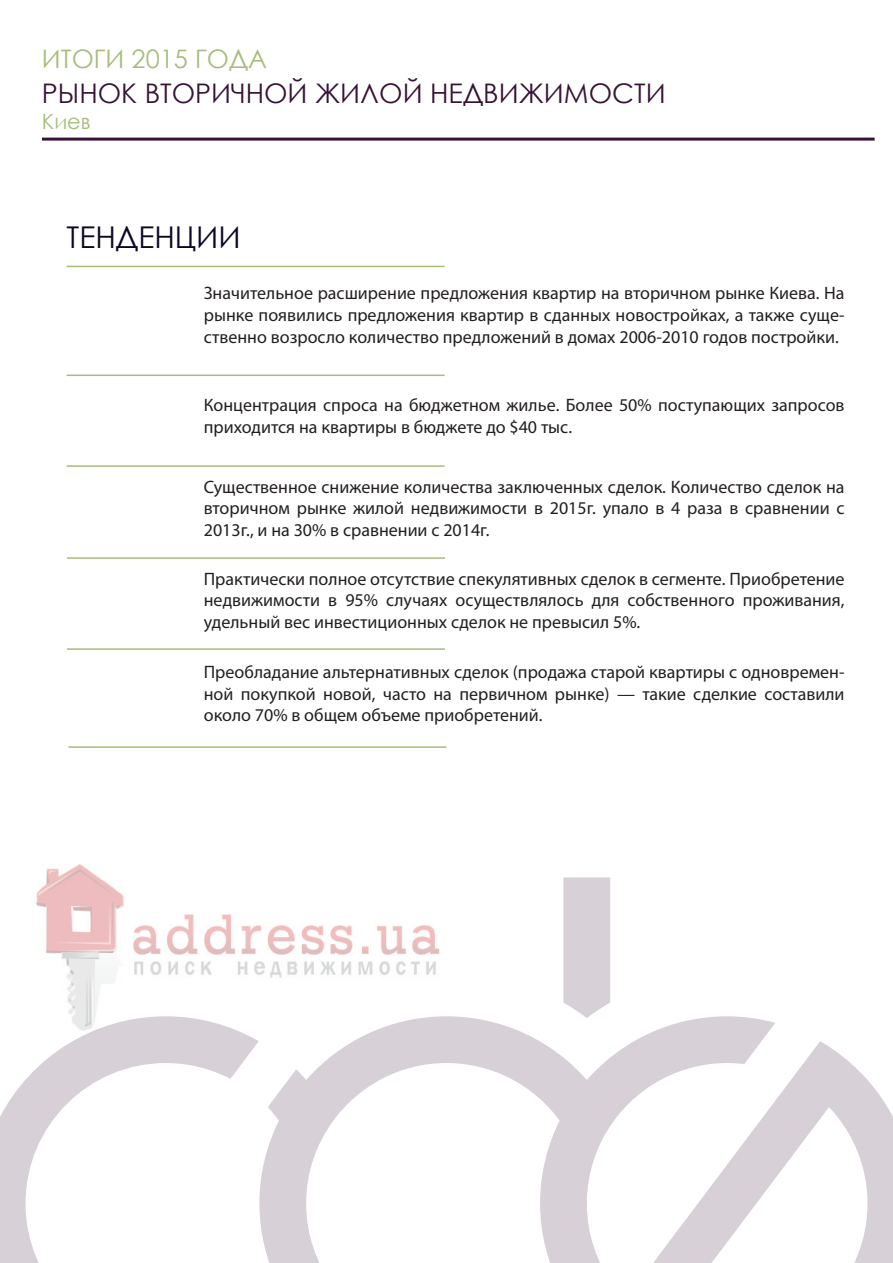
<style>
.page{position:relative;width:893px;height:1263px;background:#fff}
.page>*{position:absolute;margin:0;border:0;box-sizing:border-box;transform-origin:0 0}
.t1{font:30px "Century Gothic";color:#0d0627}
.t2{font:27px "Century Gothic";color:#371335}
.t3{font:25.5px "Century Gothic";color:#a6bd7b}
.t4{font:21px "Century Gothic";color:#a6bd7b}
.t5{font:18px/21.6px "Myriad Pro";color:#231f20;text-align:justify}
</style>
<div class="page">
<hr style="left:42px;top:138px;width:833px;height:3px;background:#371335">
<hr style="left:67px;top:375px;width:378px;height:1px;background:#a6bd7b">
<hr style="left:67px;top:465px;width:378px;height:2px;background:#a6bd7b">
<hr style="left:67px;top:648px;width:378px;height:2px;background:#a6bd7b">
<hr style="left:67px;top:557px;width:378px;height:2px;background:#a6bd7b">
<hr style="left:68px;top:746px;width:378px;height:2px;background:#a6bd7b">
<hr style="left:67px;top:266px;width:378px;height:1px;background:#a6bd7b">
<img style="left:36px;top:864px;width:404px;height:152px">
<svg style="left:563px;top:877px;width:47px;height:139px;background:#d9d2d9"></svg>
<svg style="left:259px;top:1016px;width:634px;height:247px"></svg>
<svg style="left:0;top:1016px;width:259px;height:247px"></svg>
<h3 class="t3" style="left:42px;top:41px;width:227px">ИТОГИ 2015 ГОДА</h3>
<h2 class="t2" style="left:42px;top:75px;width:625px">РЫНОК ВТОРИЧНОЙ ЖИЛОЙ НЕДВИЖИМОСТИ</h2>
<p class="t4" style="left:42px;top:107px;width:50px">Киев</p>
<h1 class="t1" style="left:67px;top:216px;width:175px">ТЕНДЕНЦИИ</h1>
<p class="t5" style="left:204px;top:282px;width:642px">Значительное расширение предложения квартир на вторичном рынке Киева. На рынке появились предложения квартир в сданных новостройках, а также суще&shy;ственно возросло количество предложений в домах 2006-2010 годов постройки.</p>
<p class="t5" style="left:204px;top:394px;width:642px">Концентрация спроса на бюджетном жилье. Более 50% поступающих запросов приходится на квартиры в бюджете до $40 тыс.</p>
<p class="t5" style="left:204px;top:476px;width:642px">Существенное снижение количества заключенных сделок. Количество сделок на вторичном рынке жилой недвижимости в 2015г. упало в 4 раза в сравнении с 2013г., и на 30% в сравнении с 2014г.</p>
<p class="t5" style="left:204px;top:568px;width:642px">Практически полное отсутствие спекулятивных сделок в сегменте. Приобретение недвижимости в 95% случаях осуществлялось для собственного проживания, удельный вес инвестиционных сделок не превысил 5%.</p>
<p class="t5" style="left:204px;top:661px;width:642px">Преобладание альтернативных сделок (продажа старой квартиры с одновремен&shy;ной покупкой новой, часто на первичном рынке) — такие сделкие составили около 70% в общем объеме приобретений.</p>
</div>
